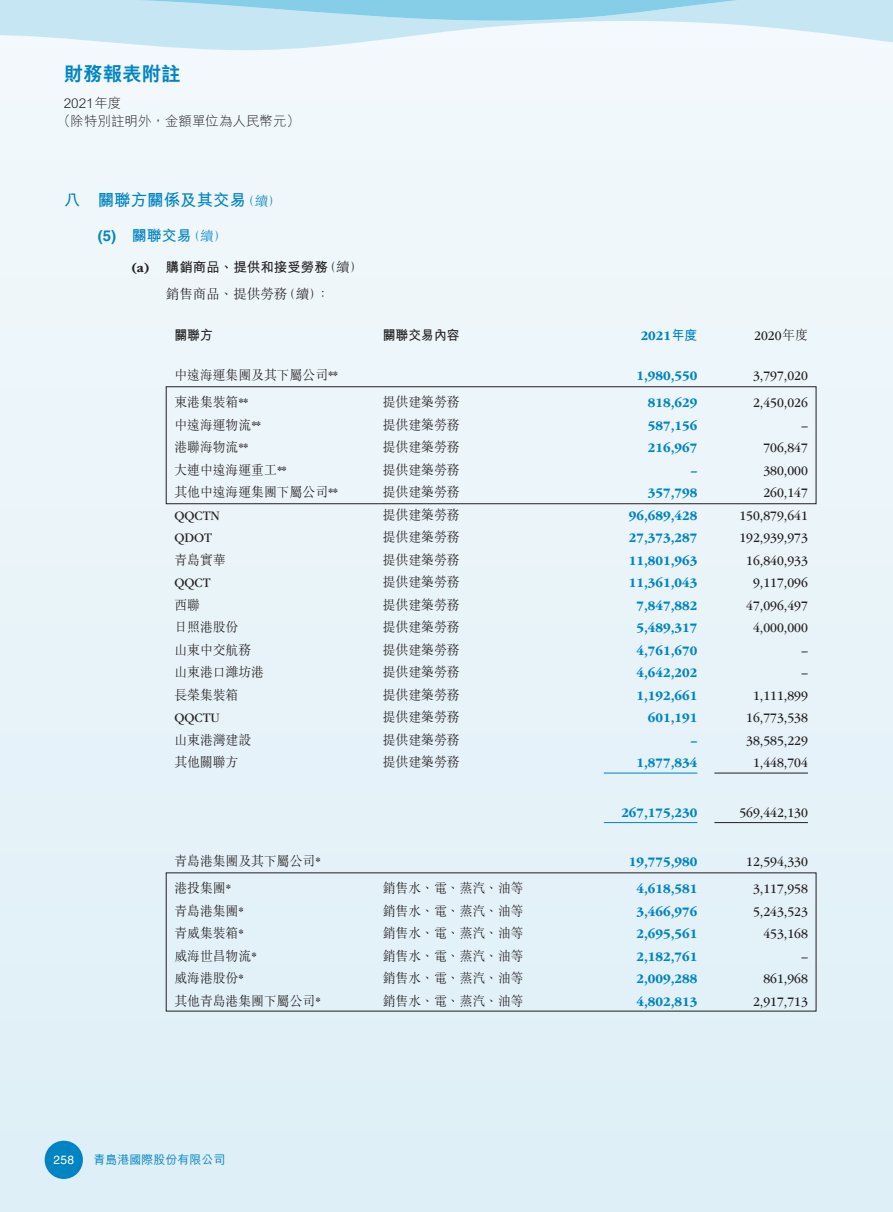
<style>
.page{position:relative;width:893px;height:1212px;background:#e8f3f9}
.page>*{position:absolute;margin:0;border:0;box-sizing:border-box;transform-origin:0 0}
.t1{font:800 19.5px "M Hei HK";color:#0084c2}
.t2{font:700 16.5px "M Hei HK";color:#0084c2}
.t3{font:700 15px "M Hei HK";color:#0084c2}
.t4{font:300 13.5px "M Sung HK";color:#231f20;scale:.95 1}
.t5{font:13.5px "ITC Garamond Std";color:#231f20;scale:.95 1}
.t6{font:700 13.5px "ITC Garamond Std";color:#0084c2;scale:.95 1}
.t7{font:300 13.5px/18px "M Hei HK";color:#231f20}
.t8{font:700 13.5px "M Hei HK";color:#231f20}
.t9{font:300 13.5px "M Sung HK";color:#231f20}
.t10{font:700 13.5px "M Hei HK";color:#231f20;scale:.95 1}
.t11{font:500 12px "M Hei HK";color:#0084c2}
.t12{font:12px "Helvetica LT Std";color:#fff}
.s1{font-family:"M Sung HK";font-weight:300;font-size:13.5px}
.s2{font-family:"Helvetica LT Std"}
.s3{font-family:"ITC Garamond Std"}
.s4{font-family:"M Sung HK";font-weight:300}
.s5{font-family:"M Hei HK"}
.s6{font-family:"ITC Garamond Std";font-weight:400}
</style>
<div class="page">
<svg style="left:0;top:43px;width:893px;height:7px;fill:#f3f9fc"></svg>
<svg style="left:0;top:0;width:893px;height:43px"></svg>
<div style="left:45px;top:1141px;width:38px;height:38px;background:#0084c2;border-radius:50%"></div>
<div style="left:166px;top:386px;width:650px;height:118px;border:1px solid #231f20"></div>
<hr style="left:604px;top:773px;width:93px;height:1px;background:#0084c2">
<hr style="left:714px;top:773px;width:94px;height:1px;background:#231f20">
<hr style="left:604px;top:822px;width:93px;height:1px;background:#0084c2">
<hr style="left:714px;top:822px;width:94px;height:1px;background:#231f20">
<h1 class="t1" style="left:64px;top:64px;width:118px">財務報表附註</h1>
<p class="t7" style="left:57px;top:94px;width:244px;text-indent:7px">2021年度<br>（除特別註明外，金額單位為人民幣元）</p>
<p class="t2" style="left:64px;top:188px;width:219px">八 關聯方關係及其交易<span class="s1">（續）</span></p>
<p class="t3" style="left:98px;top:225px;width:131px"><span class="s2">(5)</span> 關聯交易<span class="s1">（續）</span></p>
<p class="t8" style="left:132px;top:258px;width:233px"><span class="s3">(a)</span> 購銷商品、提供和接受勞務<span class="s4">（續）</span></p>
<p class="t9" style="left:166px;top:285px;width:165px">銷售商品、提供勞務（續）：</p>
<p class="t10" style="left:174px;top:325px;width:42px">關聯方</p>
<p class="t10" style="left:383px;top:325px;width:83px">關聯交易內容</p>
<p class="t6" style="left:641px;top:328px;width:61px">2021<span class="s5">年度</span></p>
<p class="t5" style="left:754px;top:328px;width:58px">2020<span class="s4">年度</span></p>
<p class="t4" style="left:174px;top:366px;width:174px">中遠海運集團及其下屬公司<span class="s6">**</span></p>
<p class="t6" style="left:636px;top:368px;width:66px">1,980,550</p>
<p class="t5" style="left:753px;top:368px;width:59px">3,797,020</p>
<p class="t4" style="left:174px;top:393px;width:79px">東港集裝箱<span class="s6">**</span></p>
<p class="t4" style="left:383px;top:393px;width:83px">提供建築勞務</p>
<p class="t6" style="left:648px;top:395px;width:54px">818,629</p>
<p class="t5" style="left:753px;top:395px;width:59px">2,450,026</p>
<p class="t4" style="left:174px;top:415px;width:93px">中遠海運物流<span class="s6">**</span></p>
<p class="t4" style="left:383px;top:415px;width:82px">提供建築勞務</p>
<p class="t6" style="left:648px;top:418px;width:54px">587,156</p>
<p class="t5" style="left:801px;top:418px;width:8px">–</p>
<p class="t4" style="left:174px;top:438px;width:79px">港聯海物流<span class="s6">**</span></p>
<p class="t4" style="left:383px;top:438px;width:82px">提供建築勞務</p>
<p class="t6" style="left:648px;top:440px;width:54px">216,967</p>
<p class="t5" style="left:763px;top:440px;width:48px">706,847</p>
<p class="t4" style="left:174px;top:460px;width:120px">大連中遠海運重工<span class="s6">**</span></p>
<p class="t4" style="left:383px;top:460px;width:83px">提供建築勞務</p>
<p class="t6" style="left:691px;top:463px;width:8px">–</p>
<p class="t5" style="left:763px;top:463px;width:48px">380,000</p>
<p class="t4" style="left:174px;top:483px;width:174px">其他中遠海運集團下屬公司<span class="s6">**</span></p>
<p class="t4" style="left:383px;top:483px;width:83px">提供建築勞務</p>
<p class="t6" style="left:648px;top:485px;width:54px">357,798</p>
<p class="t5" style="left:763px;top:485px;width:48px">260,147</p>
<p class="t5" style="left:174px;top:508px;width:49px">QQCTN</p>
<p class="t4" style="left:383px;top:505px;width:82px">提供建築勞務</p>
<p class="t6" style="left:629px;top:508px;width:74px">96,689,428</p>
<p class="t5" style="left:739px;top:508px;width:74px">150,879,641</p>
<p class="t5" style="left:174px;top:531px;width:41px">QDOT</p>
<p class="t4" style="left:383px;top:528px;width:82px">提供建築勞務</p>
<p class="t6" style="left:629px;top:530px;width:74px">27,373,287</p>
<p class="t5" style="left:739px;top:531px;width:74px">192,939,973</p>
<p class="t4" style="left:174px;top:550px;width:55px">青島實華</p>
<p class="t4" style="left:383px;top:550px;width:82px">提供建築勞務</p>
<p class="t6" style="left:629px;top:553px;width:74px">11,801,963</p>
<p class="t5" style="left:746px;top:553px;width:66px">16,840,933</p>
<p class="t5" style="left:174px;top:576px;width:39px">QQCT</p>
<p class="t4" style="left:383px;top:573px;width:82px">提供建築勞務</p>
<p class="t6" style="left:629px;top:575px;width:74px">11,361,043</p>
<p class="t5" style="left:753px;top:576px;width:59px">9,117,096</p>
<p class="t4" style="left:174px;top:595px;width:28px">西聯</p>
<p class="t4" style="left:383px;top:595px;width:82px">提供建築勞務</p>
<p class="t6" style="left:636px;top:598px;width:66px">7,847,882</p>
<p class="t5" style="left:746px;top:598px;width:66px">47,096,497</p>
<p class="t4" style="left:174px;top:618px;width:69px">日照港股份</p>
<p class="t4" style="left:383px;top:618px;width:82px">提供建築勞務</p>
<p class="t6" style="left:636px;top:620px;width:66px">5,489,317</p>
<p class="t5" style="left:753px;top:621px;width:59px">4,000,000</p>
<p class="t4" style="left:174px;top:640px;width:82px">山東中交航務</p>
<p class="t4" style="left:383px;top:640px;width:82px">提供建築勞務</p>
<p class="t6" style="left:636px;top:643px;width:66px">4,761,670</p>
<p class="t5" style="left:801px;top:643px;width:8px">–</p>
<p class="t4" style="left:174px;top:663px;width:96px">山東港口濰坊港</p>
<p class="t4" style="left:383px;top:663px;width:82px">提供建築勞務</p>
<p class="t6" style="left:636px;top:665px;width:66px">4,642,202</p>
<p class="t5" style="left:801px;top:666px;width:8px">–</p>
<p class="t4" style="left:174px;top:685px;width:69px">長榮集裝箱</p>
<p class="t4" style="left:383px;top:685px;width:82px">提供建築勞務</p>
<p class="t6" style="left:636px;top:688px;width:66px">1,192,661</p>
<p class="t5" style="left:753px;top:688px;width:59px">1,111,899</p>
<p class="t5" style="left:174px;top:711px;width:49px">QQCTU</p>
<p class="t4" style="left:383px;top:708px;width:82px">提供建築勞務</p>
<p class="t6" style="left:648px;top:710px;width:54px">601,191</p>
<p class="t5" style="left:746px;top:711px;width:66px">16,773,538</p>
<p class="t4" style="left:174px;top:730px;width:82px">山東港灣建設</p>
<p class="t4" style="left:383px;top:730px;width:83px">提供建築勞務</p>
<p class="t6" style="left:691px;top:733px;width:8px">–</p>
<p class="t5" style="left:746px;top:733px;width:66px">38,585,229</p>
<p class="t4" style="left:174px;top:753px;width:69px">其他關聯方</p>
<p class="t4" style="left:383px;top:753px;width:82px">提供建築勞務</p>
<p class="t6" style="left:636px;top:755px;width:66px">1,877,834</p>
<p class="t5" style="left:753px;top:756px;width:59px">1,448,704</p>
<p class="t6" style="left:621px;top:805px;width:82px">267,175,230</p>
<p class="t5" style="left:739px;top:805px;width:74px">569,442,130</p>
<p class="t4" style="left:174px;top:852px;width:155px">青島港集團及其下屬公司<span class="s6">*</span></p>
<p class="t6" style="left:629px;top:854px;width:74px">19,775,980</p>
<p class="t5" style="left:746px;top:855px;width:66px">12,594,330</p>
<p class="t4" style="left:174px;top:879px;width:61px">港投集團<span class="s6">*</span></p>
<p class="t4" style="left:383px;top:879px;width:150px">銷售水、電、蒸汽、油等</p>
<p class="t6" style="left:636px;top:881px;width:66px">4,618,581</p>
<p class="t5" style="left:753px;top:882px;width:59px">3,117,958</p>
<p class="t4" style="left:174px;top:901px;width:74px">青島港集團<span class="s6">*</span></p>
<p class="t4" style="left:383px;top:901px;width:150px">銷售水、電、蒸汽、油等</p>
<p class="t6" style="left:636px;top:904px;width:66px">3,466,976</p>
<p class="t5" style="left:753px;top:904px;width:59px">5,243,523</p>
<p class="t4" style="left:174px;top:924px;width:74px">青威集裝箱<span class="s6">*</span></p>
<p class="t4" style="left:383px;top:924px;width:150px">銷售水、電、蒸汽、油等</p>
<p class="t6" style="left:636px;top:926px;width:66px">2,695,561</p>
<p class="t5" style="left:763px;top:927px;width:48px">453,168</p>
<p class="t4" style="left:174px;top:946px;width:88px">威海世昌物流<span class="s6">*</span></p>
<p class="t4" style="left:383px;top:946px;width:150px">銷售水、電、蒸汽、油等</p>
<p class="t6" style="left:636px;top:949px;width:66px">2,182,761</p>
<p class="t5" style="left:801px;top:949px;width:8px">–</p>
<p class="t4" style="left:174px;top:969px;width:74px">威海港股份<span class="s6">*</span></p>
<p class="t4" style="left:383px;top:969px;width:150px">銷售水、電、蒸汽、油等</p>
<p class="t6" style="left:636px;top:971px;width:66px">2,009,288</p>
<p class="t5" style="left:763px;top:972px;width:48px">861,968</p>
<p class="t4" style="left:174px;top:991px;width:155px">其他青島港集團下屬公司<span class="s6">*</span></p>
<p class="t4" style="left:383px;top:991px;width:150px">銷售水、電、蒸汽、油等</p>
<p class="t6" style="left:636px;top:994px;width:66px">4,802,813</p>
<p class="t5" style="left:753px;top:994px;width:59px">2,917,713</p>
<p class="t12" style="left:53px;top:1152px;width:22px">258</p>
<p class="t11" style="left:94px;top:1151px;width:133px">青島港國際股份有限公司</p>
</div>
